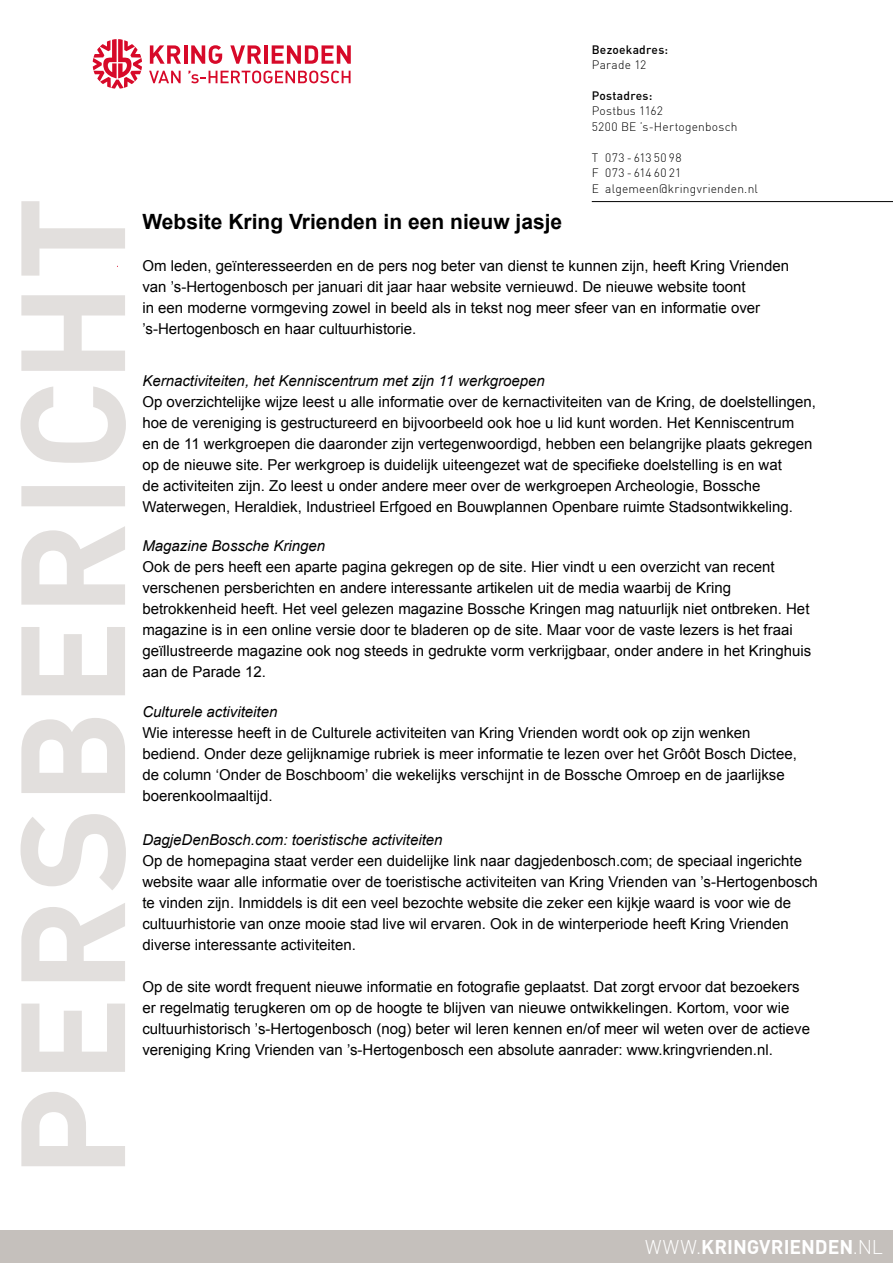
<style>
.page{position:relative;width:893px;height:1263px;background:#fff}
.page>*{position:absolute;margin:0;border:0;box-sizing:border-box;transform-origin:0 0}
.t1{font:700 21px "Arial";color:#000}
.t2{font:700 19.5px "DIN";color:#fff}
.t3{font:15px/21px "Arial";color:#000}
.t4{font:italic 15px "Arial";color:#000}
.t5{font:300 12px/15.5px "DIN";letter-spacing:.015em;color:#000}
.t6{font:500 12px "DIN";letter-spacing:.02em;color:#000}
.s1{font-weight:300}
</style>
<div class="page">
<svg style="left:21px;top:201px;width:105px;height:965px"></svg>
<svg style="left:93px;top:39px;width:49px;height:50px"></svg>
<svg style="left:150px;top:45px;width:31px;height:19px"></svg>
<hr style="left:184px;top:45px;width:3px;height:19px;background:#d70929">
<svg style="left:191px;top:45px;width:31px;height:19px"></svg>
<svg style="left:230px;top:45px;width:31px;height:19px"></svg>
<hr style="left:264px;top:45px;width:4px;height:19px;background:#d70929">
<svg style="left:272px;top:45px;width:79px;height:19px"></svg>
<svg style="left:149px;top:71px;width:32px;height:12px"></svg>
<svg style="left:189px;top:71px;width:162px;height:12px"></svg>
<hr style="left:592px;top:201px;width:301px;height:1px;background:#000">
<div style="left:0;top:1231px;width:893px;height:32px;background:#c5c0bc"></div>
<p class="t6" style="left:592px;top:42px;width:78px">Bezoekadres:</p>
<p class="t5" style="left:592px;top:57px;width:56px">Parade 12</p>
<p class="t6" style="left:592px;top:88px;width:62px">Postadres:</p>
<p class="t5" style="left:592px;top:103px;width:147px">Postbus 1162<br>5200 BE ’s-Hertogenbosch</p>
<p class="t5" style="left:592px;top:150px;width:168px">T 073- 613 50 98<br>F 073- 614 60 21<br>E algemeen@kringvrienden.nl</p>
<h1 class="t1" style="left:142px;top:208px;width:421px">Website Kring Vrienden in een nieuw jasje</h1>
<p class="t3" style="left:142px;top:255px;width:648px">Om leden, geïnteresseerden en de pers nog beter van dienst te kunnen zijn, heeft Kring Vrienden van ’s-Hertogenbosch per januari dit jaar haar website vernieuwd. De nieuwe website toont<br>in een moderne vormgeving zowel in beeld als in tekst nog meer sfeer van en informatie over ’s-Hertogenbosch en haar cultuurhistorie.</p>
<p class="t4" style="left:142px;top:371px;width:404px">Kernactiviteiten, het Kenniscentrum met zijn 11 werkgroepen</p>
<p class="t3" style="left:142px;top:391px;width:675px">Op overzichtelijke wijze leest u alle informatie over de kernactiviteiten van de Kring, de doelstellingen, hoe de vereniging is gestructureerd en bijvoorbeeld ook hoe u lid kunt worden. Het Kenniscentrum<br>en de 11 werkgroepen die daaronder zijn vertegenwoordigd, hebben een belangrijke plaats gekregen op de nieuwe site. Per werkgroep is duidelijk uiteengezet wat de specifieke doelstelling is en wat<br>de activiteiten zijn. Zo leest u onder andere meer over de werkgroepen Archeologie, Bossche Waterwegen, Heraldiek, Industrieel Erfgoed en Bouwplannen Openbare ruimte Stadsontwikkeling.</p>
<p class="t4" style="left:142px;top:536px;width:184px">Magazine Bossche Kringen</p>
<p class="t3" style="left:142px;top:557px;width:670px">Ook de pers heeft een aparte pagina gekregen op de site. Hier vindt u een overzicht van recent verschenen persberichten en andere interessante artikelen uit de media waarbij de Kring betrokkenheid heeft. Het veel gelezen magazine Bossche Kringen mag natuurlijk niet ontbreken. Het magazine is in een online versie door te bladeren op de site. Maar voor de vaste lezers is het fraai geïllustreerde magazine ook nog steeds in gedrukte vorm verkrijgbaar, onder andere in het Kringhuis aan de Parade 12.</p>
<p class="t4" style="left:142px;top:702px;width:137px">Culturele activiteiten</p>
<p class="t3" style="left:142px;top:722px;width:656px">Wie interesse heeft in de Culturele activiteiten van Kring Vrienden wordt ook op zijn wenken bediend. Onder deze gelijknamige rubriek is meer informatie te lezen over het Grôôt Bosch Dictee, de column ‘Onder de Boschboom’ die wekelijks verschijnt in de Bossche Omroep en de jaarlijkse boerenkoolmaaltijd.</p>
<p class="t4" style="left:142px;top:830px;width:302px">DagjeDenBosch.com: toeristische activiteiten</p>
<p class="t3" style="left:142px;top:850px;width:677px">Op de homepagina staat verder een duidelijke link naar dagjedenbosch.com; de speciaal ingerichte website waar alle informatie over de toeristische activiteiten van Kring Vrienden van ’s-Hertogenbosch te vinden zijn. Inmiddels is dit een veel bezochte website die zeker een kijkje waard is voor wie de cultuurhistorie van onze mooie stad live wil ervaren. Ook in de winterperiode heeft Kring Vrienden diverse interessante activiteiten.</p>
<p class="t3" style="left:142px;top:976px;width:669px">Op de site wordt frequent nieuwe informatie en fotografie geplaatst. Dat zorgt ervoor dat bezoekers er regelmatig terugkeren om op de hoogte te blijven van nieuwe ontwikkelingen. Kortom, voor wie cultuurhistorisch ’s-Hertogenbosch (nog) beter wil leren kennen en/of meer wil weten over de actieve vereniging Kring Vrienden van ’s-Hertogenbosch een absolute aanrader: www.kringvrienden.nl.</p>
<h2 class="t2" style="left:645px;top:1235px;width:239px"><span class="s1">WWW.</span>KRINGVRIENDEN<span class="s1">.NL</span></h2>
</div>
